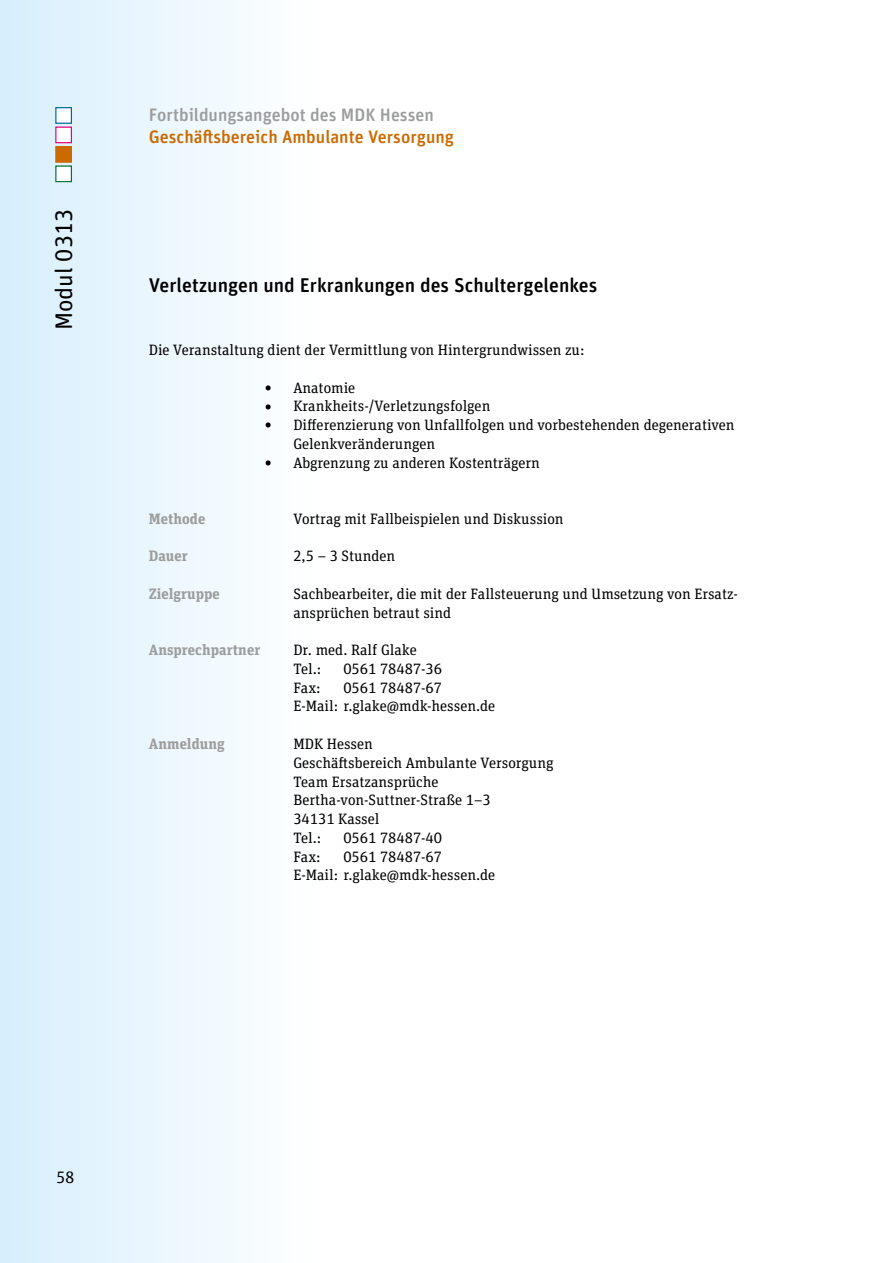
<style>
.page{position:relative;width:893px;height:1263px;background:#fff}
.page>*{position:absolute;margin:0;border:0;box-sizing:border-box;transform-origin:0 0}
.t1{font:24px "Unit Rounded OT";color:#000}
.t2{font:500 19.8px "Unit Rounded OT";color:#000}
.t3{font:500 18px "Unit Rounded OT";color:#ca6a00}
.t4{font:500 18px "Unit Rounded OT";color:#9c9d9d}
.t5{font:16.5px "Unit Slab OT";color:#000}
.t6{font:15px/18.8px "Unit Slab OT";color:#000}
.t7{font:700 15px "Unit Slab OT";letter-spacing:.005em;color:#9c9d9d}
.s1{font-size:21px}
</style>
<div class="page">
<div style="left:0;top:0;width:319px;height:1263px;background:linear-gradient(to right,#d7eefd,#fff)"></div>
<div style="left:55px;top:107px;width:17px;height:17px;background:#fff;border:1px solid #006894"></div>
<div style="left:55px;top:127px;width:17px;height:16px;background:#fff;border:1px solid #e5007d"></div>
<div style="left:55px;top:146px;width:17px;height:17px;background:#ca6a00;border:1px solid #ca6a00"></div>
<div style="left:55px;top:165px;width:17px;height:17px;background:#fff;border:1px solid #00703a"></div>
<h1 class="t1" style="left:49px;top:330px;width:123px;rotate:-90deg">Modul 0313</h1>
<p class="t4" style="left:149px;top:103px;width:286px">Fortbildungsangebot des MDK Hessen</p>
<p class="t3" style="left:149px;top:126px;width:307px">Geschäftsbereich Ambulante Versorgung</p>
<h2 class="t2" style="left:149px;top:273px;width:450px">Verletzungen und Erkrankungen des Schultergelenkes</h2>
<p class="t6" style="left:149px;top:340px;width:437px">Die Veranstaltung dient der Vermittlung von Hintergrundwissen zu:</p>
<p class="t6" style="left:265px;top:378px;width:92px"><span class="s1">•</span> Anatomie</p>
<p class="t6" style="left:265px;top:397px;width:227px"><span class="s1">•</span> Krankheits-/Verletzungsfolgen</p>
<p class="t6" style="left:293px;top:415px;width:443px;text-indent:-29px"><span class="s1">•</span> Differenzierung von Unfallfolgen und vorbestehenden degenerativen<br>Gelenkveränderungen</p>
<p class="t6" style="left:265px;top:453px;width:277px"><span class="s1">•</span> Abgrenzung zu anderen Kostenträgern</p>
<p class="t7" style="left:149px;top:509px;width:58px">Methode</p>
<p class="t6" style="left:293px;top:509px;width:272px">Vortrag mit Fallbeispielen und Diskussion</p>
<p class="t7" style="left:149px;top:547px;width:40px">Dauer</p>
<p class="t6" style="left:293px;top:547px;width:103px">2,5 – 3 Stunden</p>
<p class="t7" style="left:149px;top:584px;width:72px">Zielgruppe</p>
<p class="t6" style="left:293px;top:584px;width:445px">Sachbearbeiter, die mit der Fallsteuerung und Umsetzung von Ersatz&shy;ansprüchen betraut sind</p>
<p class="t7" style="left:149px;top:640px;width:113px">Ansprechpartner</p>
<p class="t6" style="left:293px;top:640px;width:125px">Dr. med. Ralf Glake<br>Tel.:</p>
<p class="t6" style="left:343px;top:659px;width:100px">0561 78487-36</p>
<p class="t6" style="left:293px;top:678px;width:203px;text-align:center">0561 78487-67<br>E-Mail: r.glake@mdk-hessen.de</p>
<p class="t6" style="left:293px;top:678px;width:29px">Fax:</p>
<p class="t7" style="left:149px;top:734px;width:77px">Anmeldung</p>
<p class="t6" style="left:293px;top:734px;width:261px">MDK Hessen<br>Geschäftsbereich Ambulante Versorgung<br>Team Ersatzansprüche<br>Bertha-von-Suttner-Straße 1–3<br>34131 Kassel<br>Tel.:</p>
<p class="t6" style="left:343px;top:828px;width:100px">0561 78487-40</p>
<p class="t6" style="left:293px;top:847px;width:203px;text-align:center">0561 78487-67<br>E-Mail: r.glake@mdk-hessen.de</p>
<p class="t6" style="left:293px;top:847px;width:29px">Fax:</p>
<p class="t5" style="left:57px;top:1166px;width:19px">58</p>
</div>
